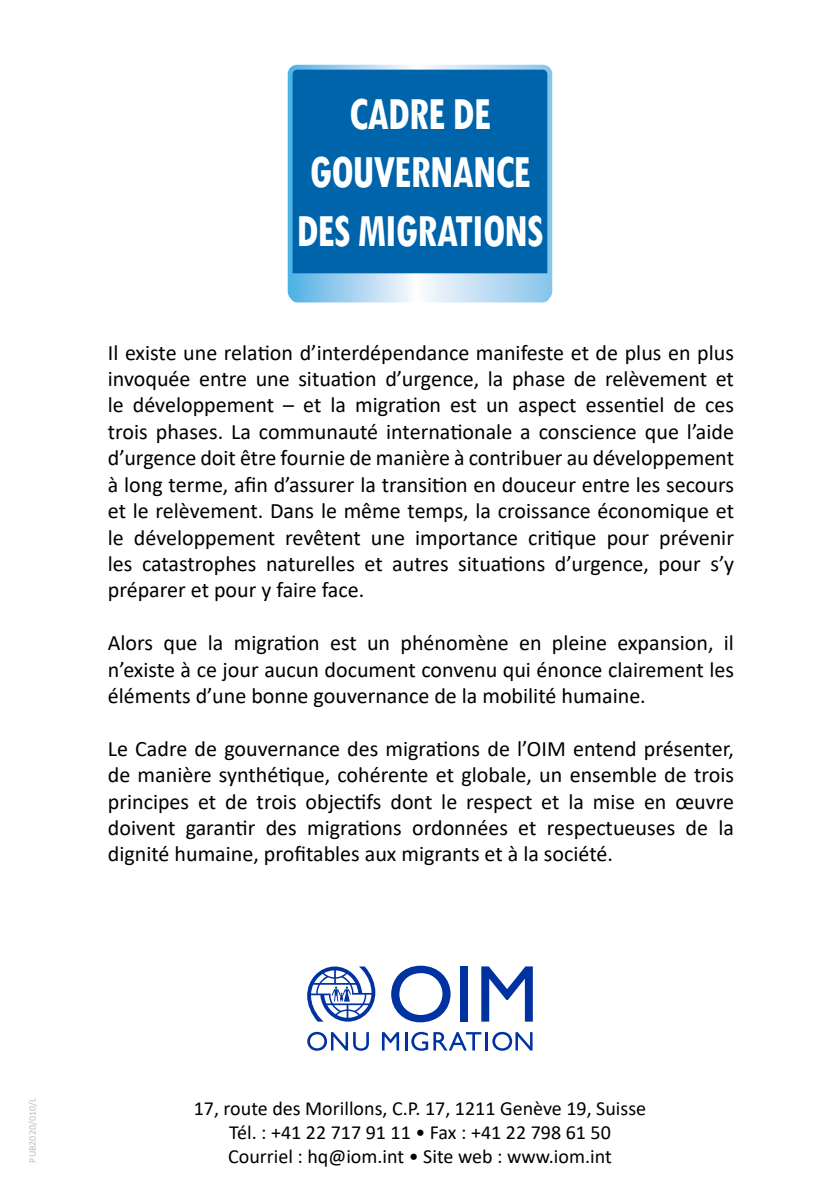
<style>
.page{position:relative;width:840px;height:1191px;background:#fff}
.page>*{position:absolute;margin:0;border:0;box-sizing:border-box;transform-origin:0 0}
.t1{font:700 condensed 48.8px/58.6px "Tw Cen";letter-spacing:-.025em;color:#fff;text-align:center;scale:.89 1}
.t2{font:22px/26.4px "Calibri";color:#000;text-align:justify}
.t3{font:20px/24px "Calibri";color:#000;text-align:center}
.t4{font:10px "Calibri";color:#bcbec0}
</style>
<div class="page">
<div style="left:290px;top:67px;width:259px;height:231px;background:#0064aa;border-radius:7px"></div>
<div style="left:287px;top:65px;width:265px;height:236px;border:5px solid #fff;border-radius:7px"></div>
<svg style="left:290px;top:273px;width:259px;height:29px;background:#b3d8f2"></svg>
<svg style="left:391px;top:965px;width:59px;height:57px"></svg>
<div style="left:459px;top:966px;width:8px;height:55px;background:#0033a1"></div>
<svg style="left:481px;top:966px;width:51px;height:55px"></svg>
<svg style="left:307px;top:1031px;width:62px;height:19px"></svg>
<svg style="left:382px;top:1032px;width:17px;height:18px"></svg>
<hr style="left:404px;top:1032px;width:3px;height:18px;background:#0033a1">
<svg style="left:411px;top:1031px;width:70px;height:19px"></svg>
<hr style="left:485px;top:1032px;width:3px;height:18px;background:#0033a1">
<svg style="left:492px;top:1031px;width:40px;height:19px"></svg>
<svg style="left:307px;top:966px;width:68px;height:55px"></svg>
<h1 class="t1" style="left:296px;top:83px;width:279px">CADRE DE<br>GOUVERNANCE<br>DES MIGRATIONS</h1>
<p class="t2" style="left:108px;top:338px;width:627px">Il existe une relation d’interdépendance manifeste et de plus en plus invoquée entre une situation d’urgence, la phase de relèvement et le développement – et la migration est un aspect essentiel de ces trois phases. La communauté internationale a conscience que l’aide d’urgence doit être fournie de manière à contribuer au développement à long terme, afin d’assurer la transition en douceur entre les secours et le relèvement. Dans le même temps, la croissance économique et le développement revêtent une importance critique pour prévenir les catastrophes naturelles et autres situations d’urgence, pour s’y préparer et pour y faire face.</p>
<p class="t2" style="left:108px;top:629px;width:627px">Alors que la migration est un phénomène en pleine expansion, il n’existe à ce jour aucun document convenu qui énonce clairement les éléments d’une bonne gouvernance de la mobilité humaine.</p>
<p class="t2" style="left:108px;top:734px;width:627px">Le Cadre de gouvernance des migrations de l’OIM entend présenter, de manière synthétique, cohérente et globale, un ensemble de trois principes et de trois objectifs dont le respect et la mise en œuvre doivent garantir des migrations ordonnées et respectueuses de la dignité humaine, profitables aux migrants et à la société.</p>
<p class="t4" style="left:26px;top:1162px;width:66px;rotate:-90deg">PUB2020/010/L</p>
<p class="t3" style="left:194px;top:1095px;width:453px">17, route des Morillons, C.P. 17, 1211 Genève 19, Suisse<br>Tél. : +41 22 717 91 11 • Fax : +41 22 798 61 50</p>
<p class="t3" style="left:228px;top:1143px;width:385px">Courriel : hq@iom.int • Site web : www.iom.int</p>
</div>
